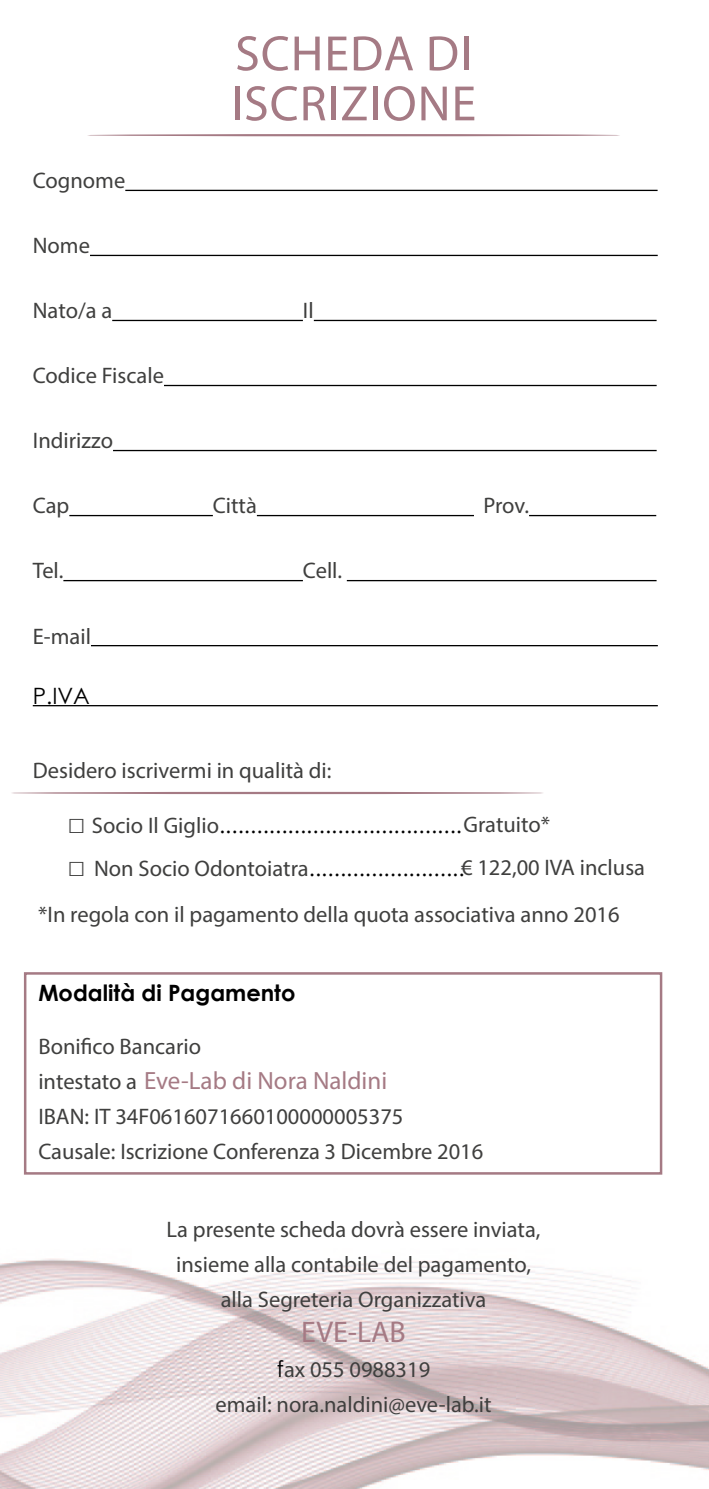
<style>
.page{position:relative;width:709px;height:1489px;background:#fff}
.page>*{position:absolute;margin:0;border:0;box-sizing:border-box;transform-origin:0 0}
.t1{font:50px/50px "Myriad Pro";letter-spacing:.02em;color:#a57a84}
.t2{font:30px "Myriad Pro";color:#a57a84}
.t3{font:25px "Myriad Pro";color:#a57a84}
.t4{font:22.5px/35px "Myriad Pro";color:#3f3f3e}
.t5{font:22.5px "Century Gothic";color:#000}
.t6{font:700 22.5px "Century Gothic";color:#000}
.s1{font-size:30px;color:#3f3f3e}
.s2{font-family:"Myriad Pro";color:#3f3f3e}
.s3{font-size:22.5px;color:#3f3f3e}
.s4{font-family:"Century Gothic";color:#000}
</style>
<div class="page">
<img style="left:0;top:972px;width:709px;height:516px">
<div style="left:24px;top:972px;width:638px;height:202px;border:2px solid #a57a84"></div>
<hr style="left:125px;top:190px;width:532px;height:1px;background:#000">
<hr style="left:90px;top:255px;width:567px;height:1px;background:#000">
<hr style="left:112px;top:320px;width:191px;height:1px;background:#000">
<hr style="left:314px;top:320px;width:342px;height:1px;background:#000">
<hr style="left:164px;top:385px;width:492px;height:1px;background:#000">
<hr style="left:113px;top:450px;width:543px;height:1px;background:#000">
<hr style="left:69px;top:515px;width:144px;height:1px;background:#000">
<hr style="left:257px;top:515px;width:217px;height:1px;background:#000">
<hr style="left:529px;top:515px;width:127px;height:1px;background:#000">
<hr style="left:63px;top:580px;width:240px;height:1px;background:#000">
<hr style="left:347px;top:580px;width:309px;height:1px;background:#000">
<hr style="left:91px;top:645px;width:567px;height:1px;background:#000">
<hr style="left:33px;top:705px;width:625px;height:1px;background:#000">
<hr style="left:11px;top:791px;width:533px;height:3px;background:#a57a84;border-radius:50%">
<hr style="left:87px;top:134px;width:533px;height:2px;background:#a57a84;border-radius:50%">
<p class="t4" style="left:33px;top:163px;width:94px">Cognome</p>
<p class="t4" style="left:33px;top:228px;width:59px">Nome</p>
<h1 class="t1" style="left:231px;top:28px;width:246px">SCHEDA DI<br>ISCRIZIONE</h1>
<p class="t4" style="left:33px;top:293px;width:81px">Nato/a a</p>
<p class="t4" style="left:303px;top:293px;width:12px">Il</p>
<p class="t4" style="left:33px;top:358px;width:133px">Codice Fiscale</p>
<p class="t4" style="left:33px;top:423px;width:82px">Indirizzo</p>
<p class="t4" style="left:33px;top:488px;width:38px">Cap</p>
<p class="t4" style="left:213px;top:488px;width:45px">Città</p>
<p class="t4" style="left:483px;top:488px;width:47px">Prov.</p>
<p class="t4" style="left:33px;top:553px;width:32px">Tel.</p>
<p class="t4" style="left:303px;top:553px;width:41px">Cell.</p>
<p class="t4" style="left:33px;top:618px;width:60px">E-mail</p>
<p class="t5" style="left:33px;top:679px;width:59px">P.IVA</p>
<p class="t4" style="left:33px;top:752px;width:300px">Desidero iscrivermi in qualità di:</p>
<p class="t5" style="left:68px;top:809px;width:484px"><span class="s1">□</span> <span class="s2">Socio Il Giglio</span>.......................................<span class="s2">Gratuito*</span></p>
<p class="t5" style="left:68px;top:852px;width:398px"><span class="s1">□</span> <span class="s2">Non Socio Odontoiatra</span>.........................</p>
<p class="t4" style="left:38px;top:843px;width:608px;line-height:46.8px;text-indent:423px">€ 122,00 IVA inclusa *In regola con il pagamento della quota associativa anno 2016</p>
<p class="t6" style="left:38px;top:975px;width:258px">Modalità di Pagamento</p>
<p class="t4" style="left:38px;top:1028px;width:164px">Bonifico Bancario</p>
<p class="t3" style="left:38px;top:1065px;width:350px"><span class="s3">intestato a</span> Eve-Lab di Nora Naldini</p>
<p class="t4" style="left:38px;top:1098px;width:446px">IBAN: IT 34F0616071660100000005375<br>Causale: Iscrizione Conferenza 3 Dicembre 2016</p>
<p class="t4" style="left:167px;top:1211px;width:375px;text-align:center">La presente scheda dovrà essere inviata, insieme alla contabile del pagamento, alla Segreteria Organizzativa</p>
<h2 class="t2" style="left:301px;top:1313px;width:106px">EVE-LAB</h2>
<p class="t4" style="left:216px;top:1351px;width:277px;text-align:center"><span class="s4">f</span>ax 055 0988319<br>email: nora.naldini@eve-lab.it</p>
</div>
